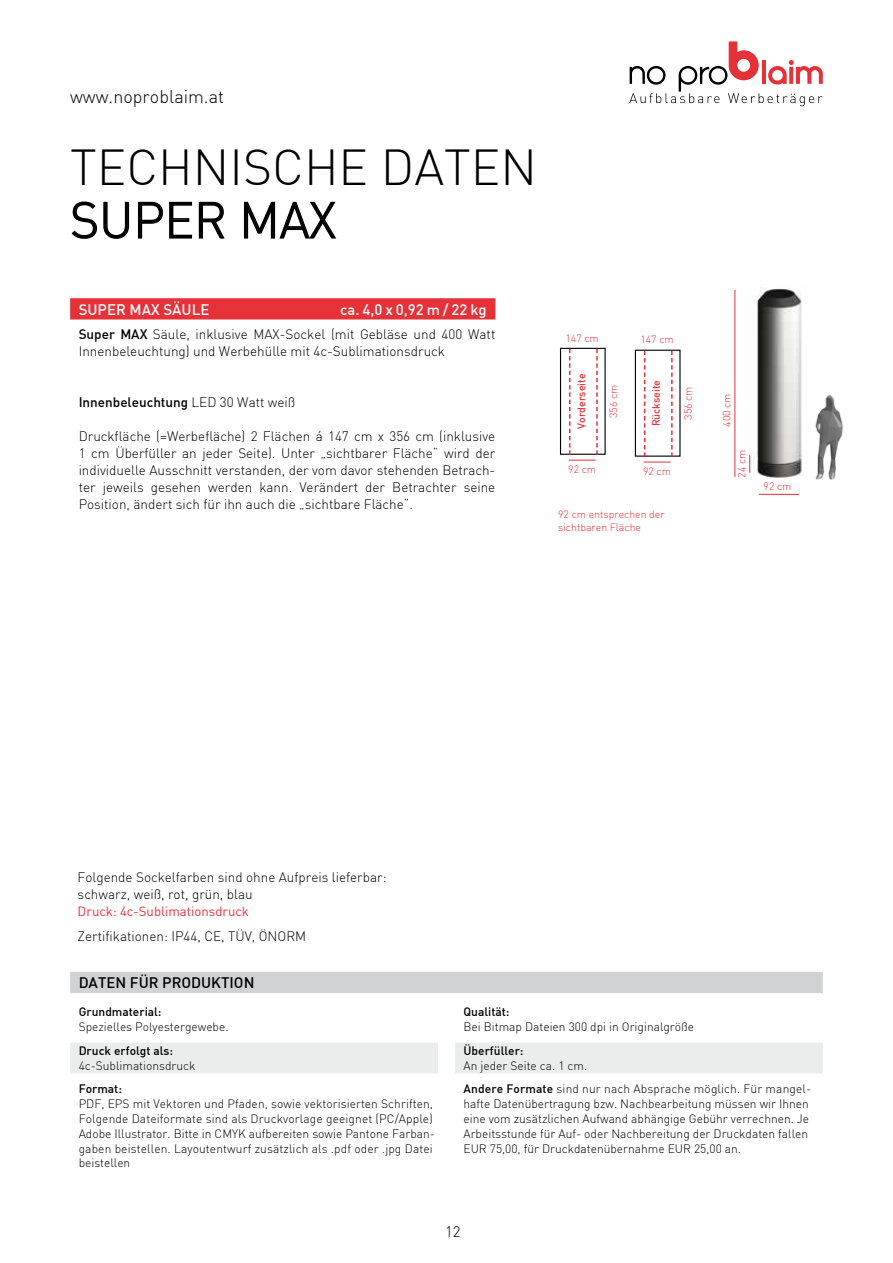
<style>
.page{position:relative;width:893px;height:1263px;background:#fff}
.page>*{position:absolute;margin:0;border:0;box-sizing:border-box;transform-origin:0 0}
.t1{font:300 49.5px/52.5px "DIN";color:#000}
.t2{font:300 18px "DIN";color:#000}
.t3{font:500 15px "DIN";color:#fff}
.t4{font:500 15px "DIN";color:#000}
.t5{font:300 15px "DIN";color:#000}
.t6{font:300 13.5px/17px "DIN";color:#000}
.t7{font:500 13.5px "DIN";color:#000}
.t8{font:13.2px "DIN";color:#e53138}
.t9{font:300 12px/14.9px "DIN";color:#000}
.t10{font:500 12px "DIN";color:#000}
.t11{font:300 10.5px/13.5px "DIN";color:#e53138}
.t12{font:500 10.5px "DIN";color:#e53138}
.s1{font-weight:500}
.s2{font-weight:300}
</style>
<div class="page">
<svg style="left:629px;top:41px;width:194px;height:65px"></svg>
<svg style="left:71px;top:201px;width:59px;height:38px"></svg>
<svg style="left:138px;top:201px;width:87px;height:38px"></svg>
<svg style="left:244px;top:201px;width:93px;height:38px"></svg>
<div style="left:70px;top:298px;width:425px;height:21px;background:#e53138"></div>
<img style="left:750px;top:288px;width:52px;height:190px">
<hr style="left:734px;top:290px;width:1px;height:187px;background:#e53138">
<hr style="left:759px;top:494px;width:40px;height:1px;background:#e53138">
<img style="left:815px;top:395px;width:29px;height:85px">
<svg style="left:749px;top:455px;width:1px;height:18px"></svg>
<div style="left:560px;top:348px;width:46px;height:107px;border:1px solid #000"></div>
<svg style="left:569px;top:349px;width:29px;height:112px"></svg>
<div style="left:635px;top:350px;width:46px;height:107px;border:1px solid #000"></div>
<svg style="left:644px;top:351px;width:29px;height:112px"></svg>
<div style="left:70px;top:1042px;width:368px;height:16px;background:#ebecec"></div>
<div style="left:70px;top:1057px;width:368px;height:16px;background:#ebecec"></div>
<div style="left:455px;top:1042px;width:368px;height:16px;background:#ebecec"></div>
<div style="left:455px;top:1057px;width:368px;height:16px;background:#ebecec"></div>
<div style="left:70px;top:972px;width:753px;height:21px;background:#d0d2d3"></div>
<h2 class="t2" style="left:70px;top:86px;width:155px">www.noproblaim.at</h2>
<h1 class="t1" style="left:70px;top:141px;width:430px">Techn iSche Daten<br>SUPER MAX</h1>
<p class="t3" style="left:79px;top:300px;width:144px">SU PER MAX Säule</p>
<p class="t3" style="left:340px;top:300px;width:148px">ca. 4,0 x 0,92 m / 22 kg</p>
<p class="t6" style="left:79px;top:325px;width:418px"><span class="s1">Super MAX</span> Säule, inklusive MAX-Sockel (mit Gebläse und 400 Watt<br>I nnenbeleuchtung) und Werbehülle mit 4c-Sublimationsdruck</p>
<p class="t7" style="left:79px;top:393px;width:218px">I nnenbeleuchtung <span class="s2">LED 30 Watt weiß</span></p>
<p class="t6" style="left:79px;top:427px;width:418px;text-align:justify">D ruckfläche (=Werbefläche) 2 Flächen á 147 cm x 356 cm (inklusive 1 cm Überfüller an jeder Seite). Unter „sichtbarer Fläche“ wird der individuelle Ausschnitt verstanden, der vom davor stehenden Betrach&shy;ter jeweils gesehen werden kann. Verändert der Betrachter seine Position, ändert sich für ihn auch die „sichtbare Fläche“.</p>
<p class="t11" style="left:566px;top:331px;width:35px">147 cm</p>
<p class="t11" style="left:640px;top:333px;width:35px">147 cm</p>
<p class="t12" style="left:574px;top:429px;width:57px;rotate:-90deg">Vorderseite</p>
<p class="t11" style="left:568px;top:462px;width:29px">92 cm</p>
<p class="t11" style="left:606px;top:418px;width:35px;rotate:-90deg">356 cm</p>
<p class="t12" style="left:649px;top:426px;width:48px;rotate:-90deg">Rückseite</p>
<p class="t11" style="left:643px;top:464px;width:29px">92 cm</p>
<p class="t11" style="left:681px;top:420px;width:35px;rotate:-90deg">356 cm</p>
<p class="t11" style="left:558px;top:507px;width:108px">92 cm entsprechen der sichtbaren Fläche</p>
<p class="t11" style="left:720px;top:427px;width:35px;rotate:-90deg">400 cm</p>
<p class="t11" style="left:735px;top:478px;width:29px;rotate:-90deg">24 cm</p>
<p class="t11" style="left:764px;top:479px;width:29px">92 cm</p>
<p class="t6" style="left:78px;top:868px;width:310px">Folgende Sockelfarben sind ohne Aufpreis lieferbar: schwarz, weiß, rot, grün, blau</p>
<p class="t8" style="left:78px;top:903px;width:173px">Druck: 4c-Sublimationsdruck</p>
<p class="t6" style="left:78px;top:928px;width:230px">Zertifikationen: I P44, C E, TÜV, ÖNORM</p>
<p class="t4" style="left:79px;top:973px;width:160px">DATEN FÜR PRO DU KTION</p>
<p class="t10" style="left:79px;top:1004px;width:84px">Grundmaterial:</p>
<p class="t9" style="left:79px;top:1019px;width:151px">Spezielles Polyestergewebe.</p>
<p class="t10" style="left:79px;top:1043px;width:96px">Druck erfolgt als:</p>
<p class="t9" style="left:79px;top:1058px;width:118px">4c-Sublimationsdruck</p>
<p class="t10" style="left:79px;top:1081px;width:45px">Format:</p>
<p class="t9" style="left:79px;top:1096px;width:358px">PD F, EPS mit Vektoren und Pfaden, sowie vektorisierten Schriften, Folgende Dateiformate sind als D ruckvorlage geeignet (PC/Apple)<br>Adobe I llustrator. B itte in C MYK aufbereiten sowie Pantone Farban&shy;gaben beistellen. Layoutentwurf zusätzlich als .pdf oder .jpg Datei beistellen</p>
<p class="t10" style="left:463px;top:1004px;width:48px">Qualität:</p>
<p class="t9" style="left:463px;top:1019px;width:232px">Bei Bitmap Dateien 300 dpi in Originalgröße</p>
<p class="t10" style="left:463px;top:1043px;width:62px">Überfüller:</p>
<p class="t9" style="left:463px;top:1053px;width:349px;line-height:23.4px">An jeder Seite ca. 1 cm.<br><span class="s1">Andere Formate</span> sind nur nach Absprache möglich. Für mangel-</p>
<p class="t9" style="left:463px;top:1096px;width:347px;text-align:justify">hafte Datenübertragung bzw. Nachbearbeitung müssen wir I hnen eine vom zusätzlichen Aufwand abhängige Gebühr verrechnen. Je Arbeitsstunde für Auf- oder Nachbereitung der D ruckdaten fallen EUR 75,00, für Druckdatenübernahme EUR 25,00 an.</p>
<p class="t5" style="left:445px;top:1223px;width:17px">12</p>
</div>
